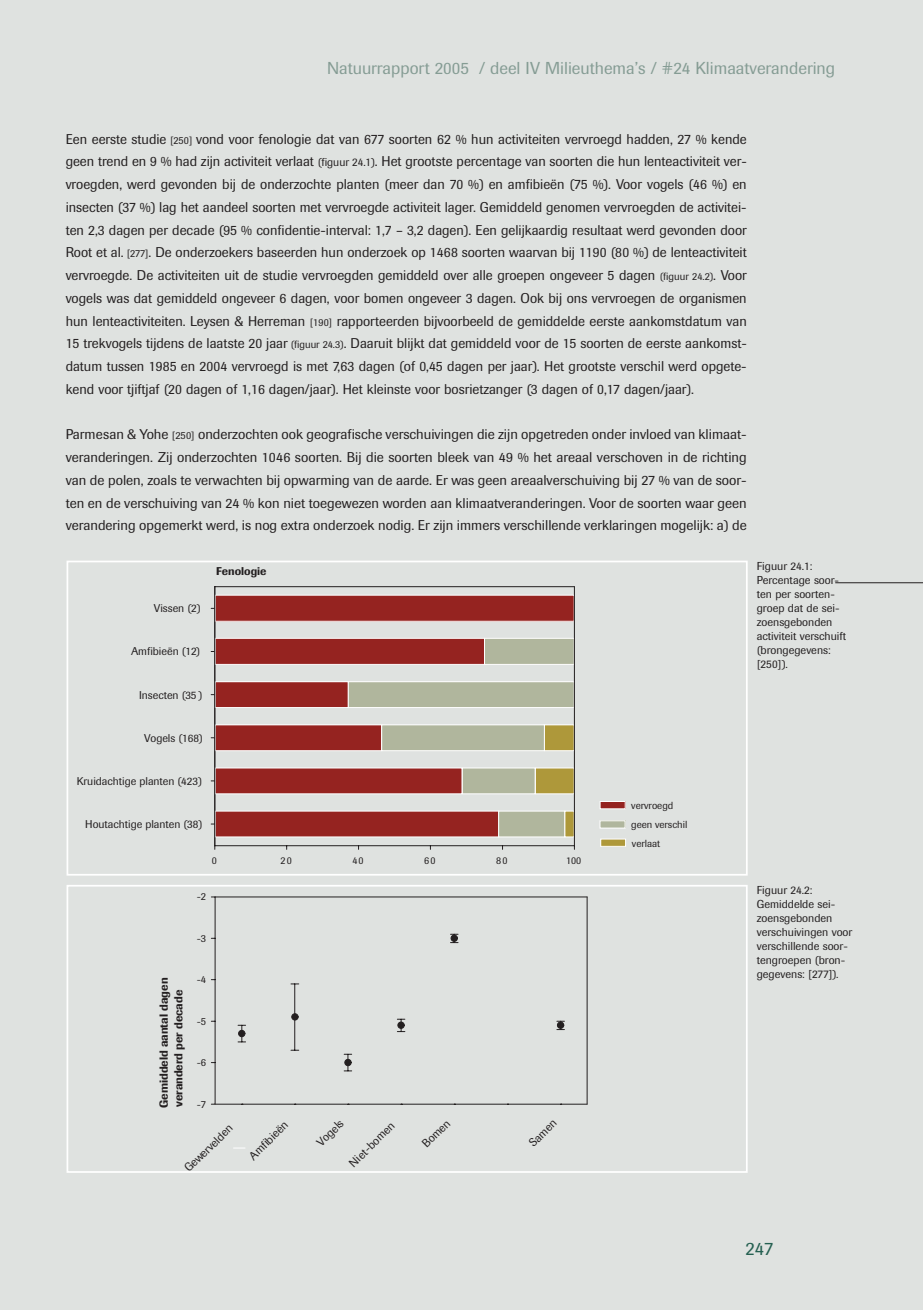
<style>
.page{position:relative;width:923px;height:1310px;background:#dfe2e0}
.page>*{position:absolute;margin:0;border:0;box-sizing:border-box;transform-origin:0 0}
.t1{font:18.55px "Imago";color:#256051}
.t2{font:17.15px "Imago";color:#859c94}
.t3{font:14px/22.8px "Imago";color:#231f20;text-align:justify}
.t4{font:11.55px "Imago";color:#231f20}
.t5{font:500 11.55px/14.7px "Imago";color:#231f20}
.t6{font:11.38px/14px "Imago";color:#231f20}
.t7{font:11.2px "Imago";color:#231f20}
.t8{font:500 11.2px "Imago";color:#231f20}
.t9{font:10.5px "Imago";color:#231f20}
.t10{font:10.15px/19.2px "Imago";color:#231f20}
.s1{font-size:10.5px}
.s2{font-size:11.38px}
</style>
<div class="page">
<p class="t2" style="left:327px;top:62px;width:510px">Natuurrapport 2005 / deel IV Milieuthema’s / #24 Klimaatverandering</p>
<p class="t3" style="left:66px;top:129px;width:683px">Een eerste studie <span class="s1">[250]</span> vond voor fenologie dat van 677 soorten 62 % hun activiteiten vervroegd hadden, 27 % kende geen trend en 9 % had zijn activiteit verlaat <span class="s2">(figuur 24.1)</span>. Het grootste percentage van soorten die hun lenteactiviteit ver&shy;vroegden, werd gevonden bij de onderzochte planten (meer dan 70 %) en amfibieën (75 %). Voor vogels (46 %) en insecten (37 %) lag het aandeel soorten met vervroegde activiteit lager. Gemiddeld genomen vervroegden de activitei&shy;ten 2,3 dagen per decade (95 % confidentie-interval: 1,7 – 3,2 dagen). Een gelijkaardig resultaat werd gevonden door Root et al. <span class="s1">[277]</span>. De onderzoekers baseerden hun onderzoek op 1468 soorten waarvan bij 1190 (80 %) de lenteactiviteit vervroegde. De activiteiten uit de studie vervroegden gemiddeld over alle groepen ongeveer 5 dagen <span class="s1">(figuur 24.2)</span>. Voor vogels was dat gemiddeld ongeveer 6 dagen, voor bomen ongeveer 3 dagen. Ook bij ons vervroegen de organismen hun lenteactiviteiten. Leysen &amp; Herreman <span class="s1">[190]</span> rapporteerden bijvoorbeeld de gemiddelde eerste aankomstdatum van 15 trekvogels tijdens de laatste 20 jaar <span class="s1">(figuur 24.3)</span>. Daaruit blijkt dat gemiddeld voor de 15 soorten de eerste aankomst&shy;datum tussen 1985 en 2004 vervroegd is met 7,63 dagen (of 0,45 dagen per jaar). Het grootste verschil werd opgete&shy;kend voor tjiftjaf (20 dagen of 1,16 dagen/jaar). Het kleinste voor bosrietzanger (3 dagen of 0,17 dagen/jaar).</p>
<p class="t3" style="left:66px;top:424px;width:683px">Parmesan &amp; Yohe <span class="s1">[250]</span> onderzochten ook geografische verschuivingen die zijn opgetreden onder invloed van klimaat&shy;veranderingen. Zij onderzochten 1046 soorten. Bij die soorten bleek van 49 % het areaal verschoven in de richting van de polen, zoals te verwachten bij opwarming van de aarde. Er was geen areaalverschuiving bij 27 % van de soor&shy;ten en de verschuiving van 24 % kon niet toegewezen worden aan klimaatveranderingen. Voor de soorten waar geen verandering opgemerkt werd, is nog extra onderzoek nodig. Er zijn immers verschillende verklaringen mogelijk: a) de</p>
<p class="t7" style="left:154px;top:604px;width:48px">Vissen (2)</p>
<p class="t7" style="left:131px;top:647px;width:70px">Amfibieën (12)</p>
<p class="t7" style="left:139px;top:690px;width:65px">Insecten (35 )</p>
<p class="t8" style="left:216px;top:567px;width:52px">Fenologie</p>
<p class="t6" style="left:757px;top:560px;width:91px">Figuur 24.1:<br>Percentage soor&shy;ten per soorten&shy;groep dat de sei&shy;zoensgebonden activiteit verschuift (brongegevens: [250]).</p>
<p class="t7" style="left:144px;top:734px;width:60px">Vogels (168)</p>
<p class="t7" style="left:77px;top:777px;width:126px">Kruidachtige planten (423)</p>
<p class="t7" style="left:85px;top:820px;width:118px">Houtachtige planten (38)</p>
<p class="t10" style="left:212px;top:851px;width:7px">0</p>
<p class="t10" style="left:280px;top:851px;width:13px">20</p>
<p class="t10" style="left:352px;top:851px;width:13px">40</p>
<p class="t10" style="left:424px;top:851px;width:13px">60</p>
<p class="t10" style="left:496px;top:851px;width:13px">80</p>
<p class="t10" style="left:566px;top:851px;width:17px">100</p>
<p class="t10" style="left:631px;top:797px;width:58px">vervroegd geen verschil</p>
<p class="t10" style="left:632px;top:834px;width:30px">verlaat</p>
<p class="t5" style="left:157px;top:1108px;width:132px;rotate:-90deg">Gemiddeld aantal dagen veranderd per decade</p>
<p class="t9" style="left:197px;top:893px;width:11px">-2</p>
<p class="t6" style="left:757px;top:884px;width:97px">Figuur 24.2:<br>Gemiddelde sei&shy;zoensgebonden verschuivingen voor verschillende soor&shy;tengroepen (bron&shy;gegevens: [277]).</p>
<p class="t9" style="left:197px;top:934px;width:11px">-3</p>
<p class="t9" style="left:197px;top:976px;width:11px">-4</p>
<p class="t9" style="left:197px;top:1017px;width:11px">-5</p>
<p class="t9" style="left:197px;top:1059px;width:11px">-6</p>
<p class="t9" style="left:197px;top:1100px;width:11px">-7</p>
<p class="t4" style="left:184px;top:1167px;width:64px;rotate:-45deg">Gewervelden</p>
<p class="t4" style="left:248px;top:1155px;width:51px;rotate:-45deg">Amfibieën</p>
<p class="t4" style="left:316px;top:1141px;width:34px;rotate:-45deg">Vogels</p>
<p class="t4" style="left:348px;top:1162px;width:61px;rotate:-45deg">Niet-bomen</p>
<p class="t4" style="left:421px;top:1142px;width:36px;rotate:-45deg">Bomen</p>
<p class="t4" style="left:528px;top:1141px;width:35px;rotate:-45deg">Samen</p>
<h1 class="t1" style="left:745px;top:1242px;width:29px">247</h1>
</div>
